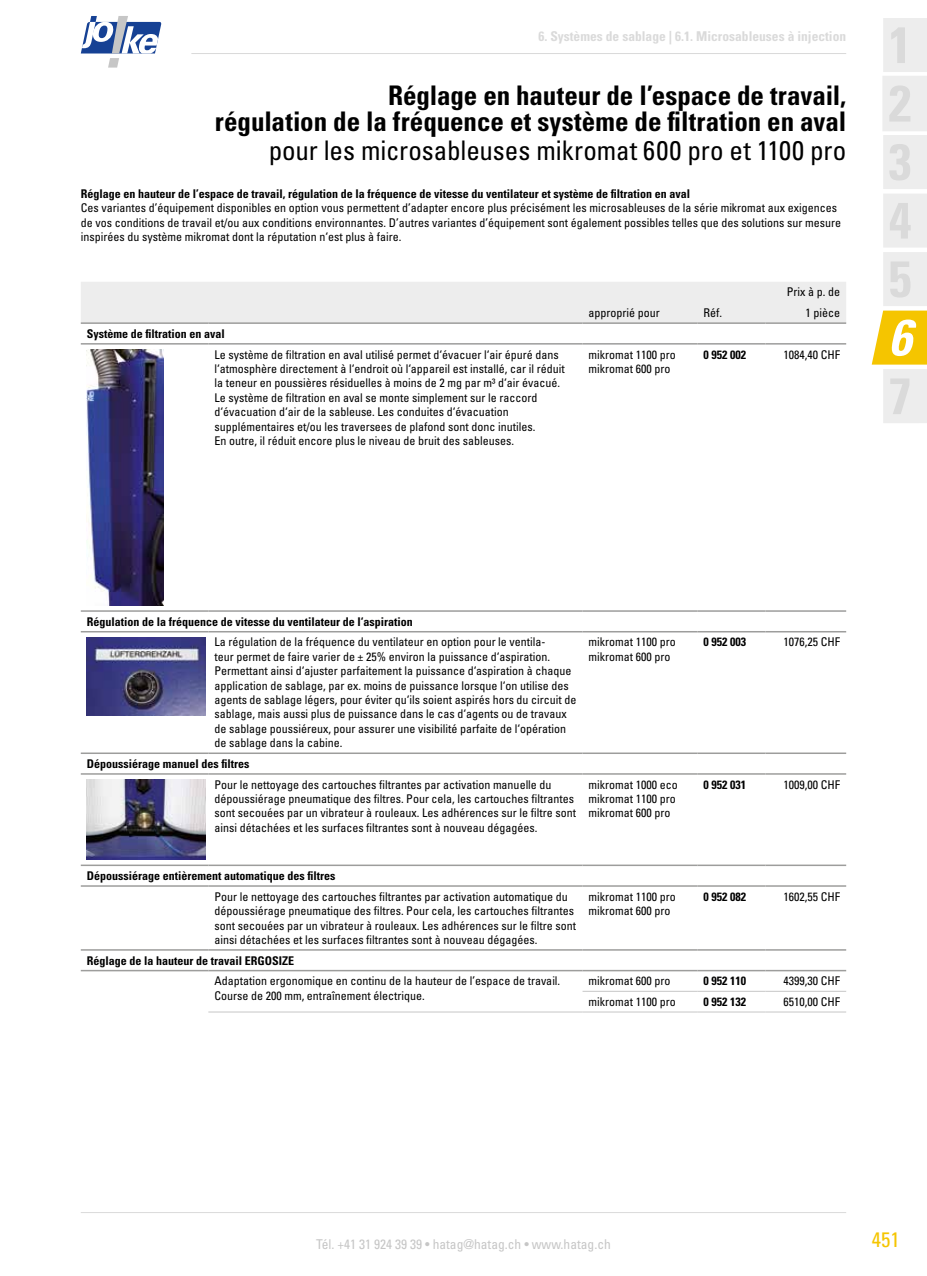
<style>
.page{position:relative;width:927px;height:1276px;background:#fff}
.page>*{position:absolute;margin:0;border:0;box-sizing:border-box;transform-origin:0 0}
.t1{font:italic 700 condensed 51px "Univers LT Pro";color:#fff}
.t2{font:700 condensed 27px "Univers LT Pro";color:#000}
.t3{font:condensed 27px "Univers LT Pro";color:#000}
.t4{font:condensed 21px "Univers LT Pro";color:#f5c500}
.t5{font:700 condensed 13.5px "Univers LT Pro";color:#dadada}
.t6{font:condensed 13.5px "Univers LT Pro";color:#c6c6c6}
.t7{font:condensed 12px/14.4px "Univers LT Pro";color:#000}
.t8{font:700 condensed 12px "Univers LT Pro";color:#000}
</style>
<div class="page">
<hr style="left:81px;top:1212px;width:765px;height:1px;background:#dadada">
<svg style="left:81px;top:16px;width:81px;height:52px"></svg>
<hr style="left:191px;top:53px;width:655px;height:1px;background:#dadada">
<svg style="left:871px;top:18px;width:56px;height:405px"></svg>
<img style="left:87px;top:350px;width:76px;height:255px">
<img style="left:87px;top:638px;width:119px;height:77px">
<img style="left:87px;top:780px;width:119px;height:79px">
<div style="left:81px;top:282px;width:765px;height:40px;background:#ededed"></div>
<hr style="left:81px;top:322px;width:127px;height:2px;background:#9d9d9c">
<hr style="left:208px;top:322px;width:375px;height:2px;background:#9d9d9c">
<hr style="left:583px;top:322px;width:114px;height:2px;background:#9d9d9c">
<hr style="left:697px;top:322px;width:68px;height:2px;background:#9d9d9c">
<hr style="left:765px;top:1011px;width:81px;height:1px;background:#c6c6c6">
<hr style="left:697px;top:1011px;width:68px;height:1px;background:#c6c6c6">
<hr style="left:583px;top:1011px;width:114px;height:1px;background:#c6c6c6">
<hr style="left:765px;top:991px;width:81px;height:1px;background:#c6c6c6">
<hr style="left:697px;top:991px;width:68px;height:1px;background:#c6c6c6">
<hr style="left:583px;top:991px;width:114px;height:1px;background:#c6c6c6">
<hr style="left:765px;top:343px;width:81px;height:1px;background:#9d9d9c">
<hr style="left:697px;top:343px;width:68px;height:1px;background:#9d9d9c">
<hr style="left:583px;top:343px;width:114px;height:1px;background:#9d9d9c">
<hr style="left:208px;top:343px;width:375px;height:1px;background:#9d9d9c">
<hr style="left:81px;top:343px;width:127px;height:1px;background:#9d9d9c">
<hr style="left:765px;top:322px;width:81px;height:2px;background:#9d9d9c">
<hr style="left:208px;top:1011px;width:375px;height:1px;background:#c6c6c6">
<hr style="left:81px;top:949px;width:127px;height:1px;background:#9d9d9c">
<hr style="left:208px;top:949px;width:375px;height:1px;background:#9d9d9c">
<hr style="left:583px;top:949px;width:114px;height:1px;background:#9d9d9c">
<hr style="left:697px;top:949px;width:68px;height:1px;background:#9d9d9c">
<hr style="left:765px;top:949px;width:81px;height:1px;background:#9d9d9c">
<hr style="left:81px;top:970px;width:127px;height:1px;background:#9d9d9c">
<hr style="left:208px;top:970px;width:375px;height:1px;background:#9d9d9c">
<hr style="left:583px;top:970px;width:114px;height:1px;background:#9d9d9c">
<hr style="left:697px;top:970px;width:68px;height:1px;background:#9d9d9c">
<hr style="left:765px;top:970px;width:81px;height:1px;background:#9d9d9c">
<hr style="left:81px;top:864px;width:127px;height:2px;background:#9d9d9c">
<hr style="left:208px;top:864px;width:375px;height:2px;background:#9d9d9c">
<hr style="left:583px;top:864px;width:114px;height:2px;background:#9d9d9c">
<hr style="left:697px;top:864px;width:68px;height:2px;background:#9d9d9c">
<hr style="left:765px;top:864px;width:81px;height:2px;background:#9d9d9c">
<hr style="left:81px;top:885px;width:127px;height:1px;background:#9d9d9c">
<hr style="left:208px;top:885px;width:375px;height:1px;background:#9d9d9c">
<hr style="left:583px;top:885px;width:114px;height:1px;background:#9d9d9c">
<hr style="left:697px;top:885px;width:68px;height:1px;background:#9d9d9c">
<hr style="left:765px;top:885px;width:81px;height:1px;background:#9d9d9c">
<hr style="left:81px;top:752px;width:127px;height:2px;background:#9d9d9c">
<hr style="left:208px;top:752px;width:375px;height:2px;background:#9d9d9c">
<hr style="left:583px;top:752px;width:114px;height:2px;background:#9d9d9c">
<hr style="left:697px;top:752px;width:68px;height:2px;background:#9d9d9c">
<hr style="left:765px;top:752px;width:81px;height:2px;background:#9d9d9c">
<hr style="left:81px;top:773px;width:127px;height:1px;background:#9d9d9c">
<hr style="left:208px;top:773px;width:375px;height:1px;background:#9d9d9c">
<hr style="left:583px;top:773px;width:114px;height:1px;background:#9d9d9c">
<hr style="left:697px;top:773px;width:68px;height:1px;background:#9d9d9c">
<hr style="left:765px;top:773px;width:81px;height:1px;background:#9d9d9c">
<hr style="left:81px;top:610px;width:127px;height:2px;background:#9d9d9c">
<hr style="left:208px;top:610px;width:375px;height:2px;background:#9d9d9c">
<hr style="left:583px;top:610px;width:114px;height:2px;background:#9d9d9c">
<hr style="left:697px;top:610px;width:68px;height:2px;background:#9d9d9c">
<hr style="left:765px;top:610px;width:81px;height:2px;background:#9d9d9c">
<hr style="left:81px;top:631px;width:127px;height:1px;background:#9d9d9c">
<hr style="left:208px;top:631px;width:375px;height:1px;background:#9d9d9c">
<hr style="left:583px;top:631px;width:114px;height:1px;background:#9d9d9c">
<hr style="left:697px;top:631px;width:68px;height:1px;background:#9d9d9c">
<hr style="left:765px;top:631px;width:81px;height:1px;background:#9d9d9c">
<p class="t5" style="left:538px;top:27px;width:309px">6. Systèmes de sablage | 6.1. Microsableuses à injection</p>
<h2 class="t2" style="left:388px;top:78px;width:460px">Réglage en hauteur de l’espace de travail,</h2>
<h2 class="t2" style="left:215px;top:105px;width:633px">régulation de la fréquence et système de filtration en aval</h2>
<h2 class="t3" style="left:269px;top:133px;width:579px">pour les microsableuses mikromat 600 pro et 1100 pro</h2>
<p class="t8" style="left:81px;top:186px;width:611px">Réglage en hauteur de l’espace de travail, régulation de la fréquence de vitesse du ventilateur et système de filtration en aval</p>
<p class="t7" style="left:81px;top:201px;width:762px">Ces variantes d’équipement disponibles en option vous permettent d’adapter encore plus précisément les microsableuses de la série mikromat aux exigences de vos conditions de travail et/ou aux conditions environnantes. D’autres variantes d’équipement sont également possibles telles que des solutions sur mesure inspirées du système mikromat dont la réputation n‘est plus à faire.</p>
<p class="t7" style="left:589px;top:305px;width:73px">approprié pour</p>
<p class="t7" style="left:703px;top:305px;width:20px">Réf.</p>
<p class="t7" style="left:787px;top:282px;width:55px;line-height:20.7px;text-align:right">Prix à p. de<br>1 pièce</p>
<p class="t8" style="left:87px;top:326px;width:139px">Système de filtration en aval</p>
<p class="t7" style="left:214px;top:347px;width:352px">Le système de filtration en aval utilisé permet d‘évacuer l‘air épuré dans l‘atmosphère directement à l‘endroit où l‘appareil est installé, car il réduit la teneur en poussières résiduelles à moins de 2 mg par m³ d‘air évacué.<br>Le système de filtration en aval se monte simplement sur le raccord d‘évacuation d‘air de la sableuse. Les conduites d‘évacuation supplémentaires et/ou les traversees de plafond sont donc inutiles.<br>En outre, il réduit encore plus le niveau de bruit des sableuses.</p>
<p class="t7" style="left:589px;top:347px;width:89px">mikromat 1100 pro mikromat 600 pro</p>
<p class="t8" style="left:703px;top:347px;width:44px">0 952 002</p>
<p class="t7" style="left:784px;top:347px;width:58px">1084,40 CHF</p>
<h1 class="t1" style="left:889px;top:306px;width:24px">6</h1>
<h1 class="t1" style="left:887px;top:314px;width:24px">6</h1>
<p class="t8" style="left:87px;top:614px;width:327px">Régulation de la fréquence de vitesse du ventilateur de l‘aspiration</p>
<p class="t7" style="left:214px;top:635px;width:364px">La régulation de la fréquence du ventilateur en option pour le ventila-<br>teur permet de faire varier de ± 25% environ la puissance d‘aspiration.<br>Permettant ainsi d‘ajuster parfaitement la puissance d‘aspiration à chaque application de sablage, par ex. moins de puissance lorsque l‘on utilise des agents de sablage légers, pour éviter qu‘ils soient aspirés hors du circuit de sablage, mais aussi plus de puissance dans le cas d‘agents ou de travaux de sablage poussiéreux, pour assurer une visibilité parfaite de l‘opération de sablage dans la cabine.</p>
<p class="t7" style="left:589px;top:635px;width:89px">mikromat 1100 pro mikromat 600 pro</p>
<p class="t8" style="left:703px;top:635px;width:44px">0 952 003</p>
<p class="t7" style="left:784px;top:635px;width:58px">1076,25 CHF</p>
<p class="t8" style="left:87px;top:756px;width:164px">Dépoussiérage manuel des filtres</p>
<p class="t7" style="left:214px;top:777px;width:363px">Pour le nettoyage des cartouches filtrantes par activation manuelle du dépoussiérage pneumatique des filtres. Pour cela, les cartouches filtrantes sont secouées par un vibrateur à rouleaux. Les adhérences sur le filtre sont ainsi détachées et les surfaces filtrantes sont à nouveau dégagées.</p>
<p class="t7" style="left:589px;top:777px;width:91px">mikromat 1000 eco mikromat 1100 pro mikromat 600 pro</p>
<p class="t8" style="left:703px;top:777px;width:44px">0 952 031</p>
<p class="t7" style="left:784px;top:777px;width:58px">1009,00 CHF</p>
<p class="t8" style="left:87px;top:868px;width:250px">Dépoussiérage entièrement automatique des filtres</p>
<p class="t7" style="left:214px;top:889px;width:363px">Pour le nettoyage des cartouches filtrantes par activation automatique du dépoussiérage pneumatique des filtres. Pour cela, les cartouches filtrantes sont secouées par un vibrateur à rouleaux. Les adhérences sur le filtre sont ainsi détachées et les surfaces filtrantes sont à nouveau dégagées.</p>
<p class="t7" style="left:589px;top:889px;width:89px">mikromat 1100 pro mikromat 600 pro</p>
<p class="t8" style="left:703px;top:889px;width:44px">0 952 082</p>
<p class="t7" style="left:784px;top:889px;width:58px">1602,55 CHF</p>
<p class="t8" style="left:87px;top:953px;width:209px">Réglage de la hauteur de travail ERGOSIZE</p>
<p class="t7" style="left:214px;top:973px;width:347px">Adaptation ergonomique en continu de la hauteur de l’espace de travail.<br>Course de 200 mm, entraînement électrique.</p>
<p class="t7" style="left:589px;top:973px;width:83px">mikromat 600 pro</p>
<p class="t8" style="left:703px;top:973px;width:44px">0 952 110</p>
<p class="t7" style="left:784px;top:973px;width:58px">4399,30 CHF</p>
<p class="t7" style="left:589px;top:994px;width:89px">mikromat 1100 pro</p>
<p class="t8" style="left:703px;top:994px;width:44px">0 952 132</p>
<p class="t7" style="left:784px;top:994px;width:58px">6510,00 CHF</p>
<p class="t6" style="left:316px;top:1235px;width:296px">Tél. +41 31 924 39 39 • hatag@hatag.ch • www.hatag.ch</p>
<h3 class="t4" style="left:872px;top:1226px;width:29px">451</h3>
</div>
